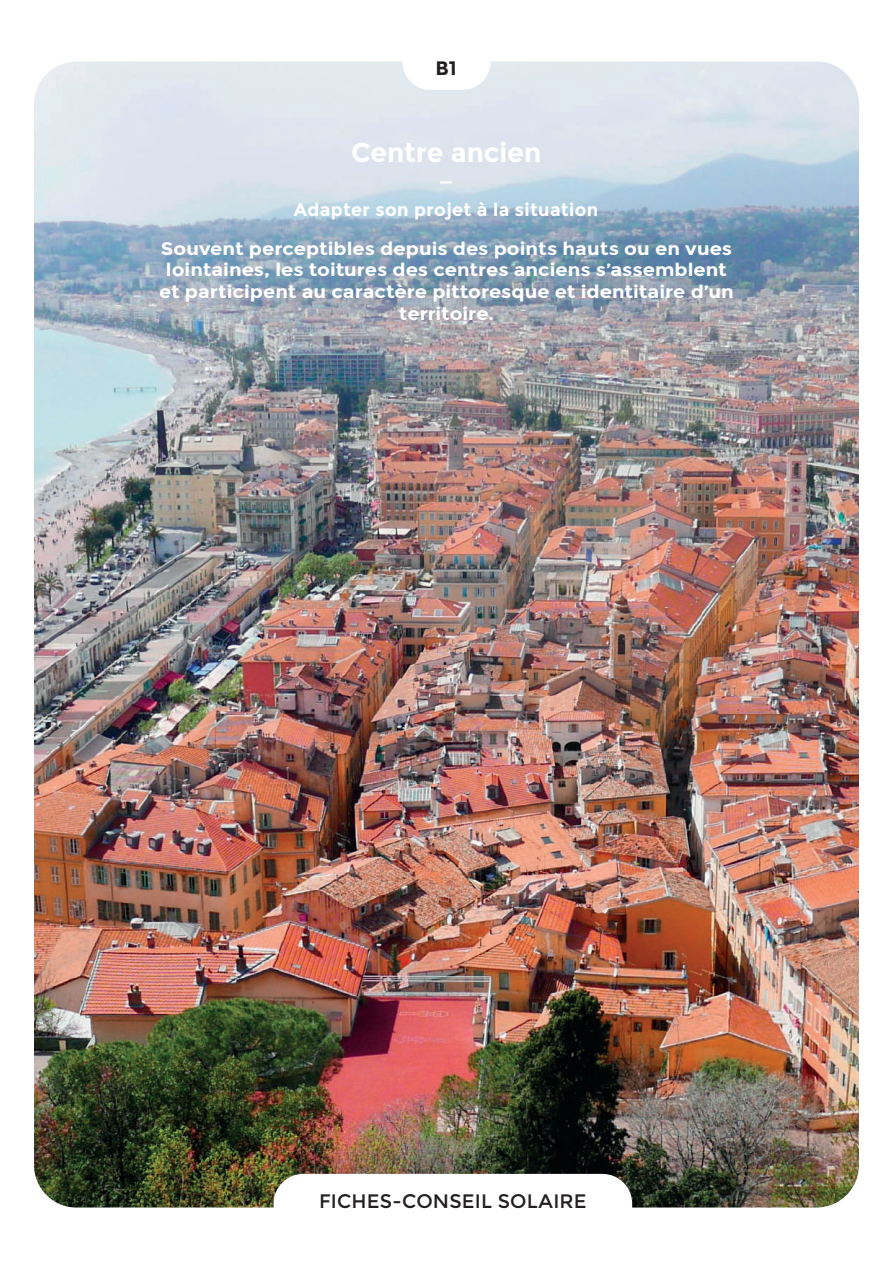
<style>
.page{position:relative;width:893px;height:1263px;background:#fff}
.page>*{position:absolute;margin:0;border:0;box-sizing:border-box;transform-origin:0 0}
.t1{font:700 27px "Montserrat";letter-spacing:-.005em;color:#fff}
.t2{font:700 21px "Montserrat";color:#fff}
.t3{font:19.5px "Montserrat";letter-spacing:.005em;color:#231f20}
.t4{font:700 19.5px "Montserrat";color:#231f20}
.t5{font:700 18px/21.6px "Montserrat";color:#fff;text-align:center;scale:1.1 1}
.t6{font:700 18px "Montserrat";letter-spacing:.02em;color:#fff}
</style>
<div class="page">
<img style="left:34px;top:61px;width:825px;height:1146px">
<div style="left:274px;top:1174px;width:358px;height:63px;background:#fff;border-radius:30px"></div>
<div style="left:403px;top:35px;width:87px;height:55px;background:#fff;border-radius:28px"></div>
<p class="t4" style="left:435px;top:56px;width:23px">B1</p>
<h1 class="t1" style="left:351px;top:137px;width:192px">Centre ancien</h1>
<p class="t2" style="left:439px;top:168px;width:16px">—</p>
<p class="t6" style="left:294px;top:199px;width:306px">Adapter son projet à la situation</p>
<p class="t5" style="left:159px;top:238px;width:524px">Souvent perceptibles depuis des points hauts ou en vues lointaines, les toitures des centres anciens s’assemblent et participent au caractère pittoresque et identitaire d’un territoire.</p>
<p class="t3" style="left:319px;top:1189px;width:269px">FICHES-CONSEIL SOLAIRE</p>
</div>
